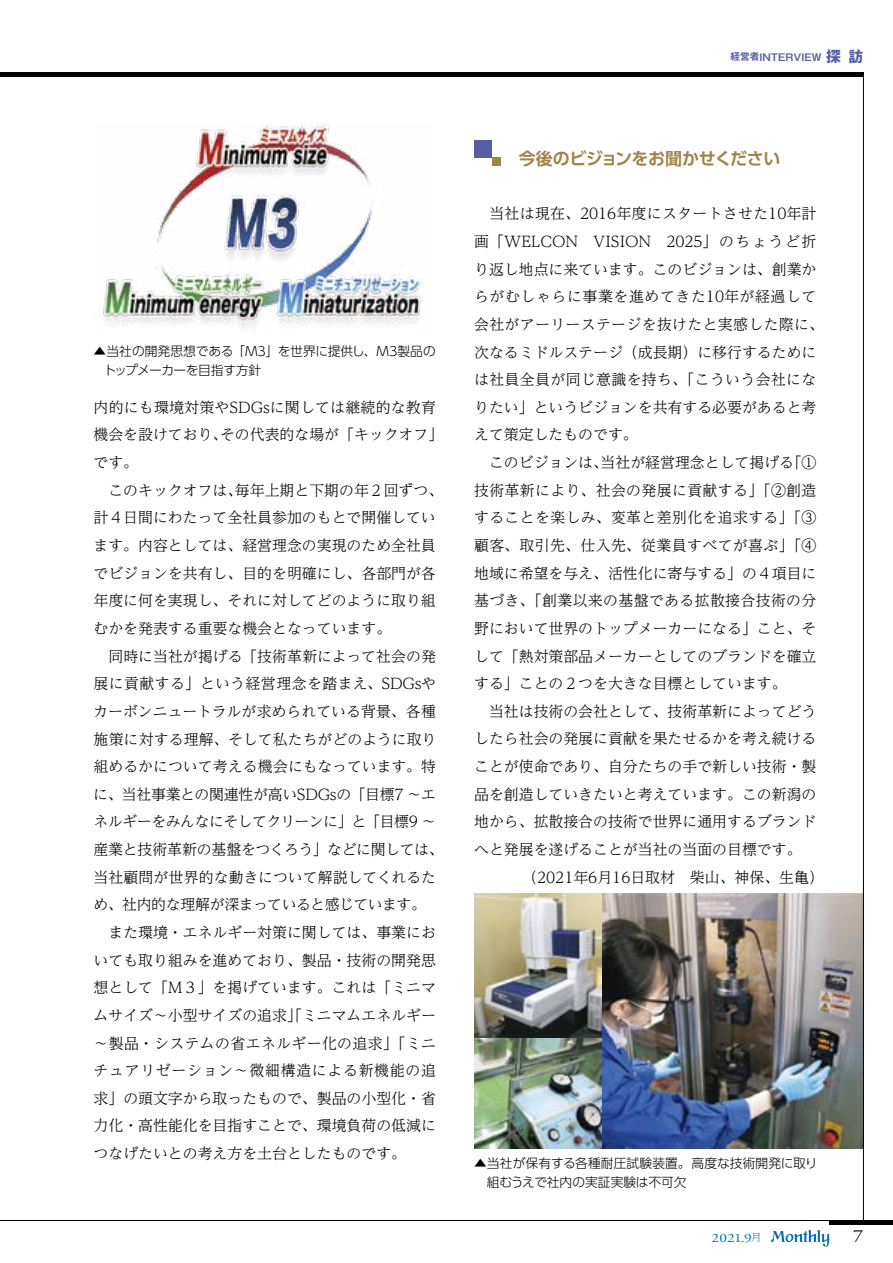
<style>
.page{position:relative;width:893px;height:1263px;background:#fff}
.page>*{position:absolute;margin:0;border:0;box-sizing:border-box;transform-origin:0 0}
.t1{font:700 16.95px "UD Shin Go Pr 6 N De";letter-spacing:-.02em;color:#9f844b}
.t2{font:16.95px "Adobe Garamond Pro";color:#000;scale:1.2 1}
.t3{font:300 14.85px/27.6px "UD Reimin Pr 6 N";color:#000}
.t4{font:300 12.75px/19.2px "UD Shin Go Pr 6 N";color:#000}
.t5{font:12.75px "Adobe Garamond Pro";color:#006eb8;scale:1.2 1}
.t6{font:700 9.6px "Gothic MB101 Pro De";color:#565da4}
.s1{font-family:"Gothic MB101 Pro";font-size:14.85px}
.s2{font-family:"UD Reimin Pro";font-weight:300;font-size:10.35px}
</style>
<div class="page">
<img style="left:103px;top:123px;width:319px;height:205px">
<div style="left:475px;top:140px;width:17px;height:17px;background:#565da4"></div>
<div style="left:492px;top:157px;width:8px;height:9px;background:#9f844b"></div>
<img style="left:474px;top:893px;width:389px;height:255px">
<hr style="left:863px;top:72px;width:1px;height:1148px;background:#000">
<div style="left:0;top:72px;width:863px;height:5px;background:#000"></div>
<div style="left:829px;top:1220px;width:64px;height:5px;background:#000"></div>
<hr style="left:0;top:1220px;width:893px;height:1px;background:#000">
<svg style="left:771px;top:1230px;width:58px;height:16px"></svg>
<p class="t4" style="left:104px;top:341px;width:333px;text-indent:-10px">▲当社の開発思想である「M3」を世界に提供し、M3製品のトップメーカーを目指す方針</p>
<p class="t3" style="left:93px;top:393px;width:352px">内的にも環境対策やSDGsに関しては継続的な教育機会を設けており、その代表的な場が「キックオフ」です。<br>　このキックオフは、毎年上期と下期の年２回ずつ、計４日間にわたって全社員参加のもとで開催しています。内容としては、経営理念の実現のため全社員でビジョンを共有し、目的を明確にし、各部門が各年度に何を実現し、それに対してどのように取り組むかを発表する重要な機会となっています。<br>　同時に当社が掲げる「技術革新によって社会の発展に貢献する」という経営理念を踏まえ、SDGsやカーボンニュートラルが求められている背景、各種施策に対する理解、そして私たちがどのように取り組めるかについて考える機会にもなっています。特に、当社事業との関連性が高いSDGsの「目標7 ～エネルギーをみんなにそしてクリーンに」と「目標9 ～産業と技術革新の基盤をつくろう」などに関しては、当社顧問が世界的な動きについて解説してくれるため、社内的な理解が深まっていると感じています。　また環境・エネルギー対策に関しては、事業においても取り組みを進めており、製品・技術の開発思想として「Ｍ３」を掲げています。これは「ミニマムサイズ～小型サイズの追求」「ミニマムエネルギー～製品・システムの省エネルギー化の追求」「ミニチュアリゼーション～微細構造による新機能の追求」の頭文字から取ったもので、製品の小型化・省力化・高性能化を目指すことで、環境負荷の低減につなげたいとの考え方を土台としたものです。</p>
<p class="t6" style="left:730px;top:49px;width:134px">経営者INTERVIEW <span class="s1">探訪</span></p>
<p class="t1" style="left:519px;top:145px;width:263px">今後のビジョンをお聞かせください</p>
<p class="t3" style="left:474px;top:199px;width:351px">　当社は現在、2016年度にスタートさせた10年計画「WELCON　VISION　2025」のちょうど折り返し地点に来ています。このビジョンは、創業からがむしゃらに事業を進めてきた10年が経過して会社がアーリーステージを抜けたと実感した際に、次なるミドルステージ（成長期）に移行するためには社員全員が同じ意識を持ち、「こういう会社になりたい」というビジョンを共有する必要があると考えて策定したものです。<br>　このビジョンは、当社が経営理念として掲げる「①技術革新により、社会の発展に貢献する」「②創造することを楽しみ、変革と差別化を追求する」「③顧客、取引先、仕入先、従業員すべてが喜ぶ」「④地域に希望を与え、活性化に寄与する」の４項目に基づき、「創業以来の基盤である拡散接合技術の分野において世界のトップメーカーになる」こと、そして「熱対策部品メーカーとしてのブランドを確立する」ことの２つを大きな目標としています。<br>　当社は技術の会社として、技術革新によってどうしたら社会の発展に貢献を果たせるかを考え続けることが使命であり、自分たちの手で新しい技術・製品を創造していきたいと考えています。この新潟の地から、拡散接合の技術で世界に通用するブランドへと発展を遂げることが当社の当面の目標です。</p>
<p class="t3" style="left:522px;top:863px;width:303px">（2021年6月16日取材　柴山、神保、生亀）</p>
<p class="t4" style="left:487px;top:1153px;width:332px;text-indent:-13px">▲当社が保有する各種耐圧試験装置。高度な技術開発に取り組むうえで社内の実証実験は不可欠</p>
<p class="t5" style="left:711px;top:1230px;width:43px">2021.9<span class="s2">月</span></p>
<p class="t2" style="left:853px;top:1225px;width:10px">7</p>
</div>
